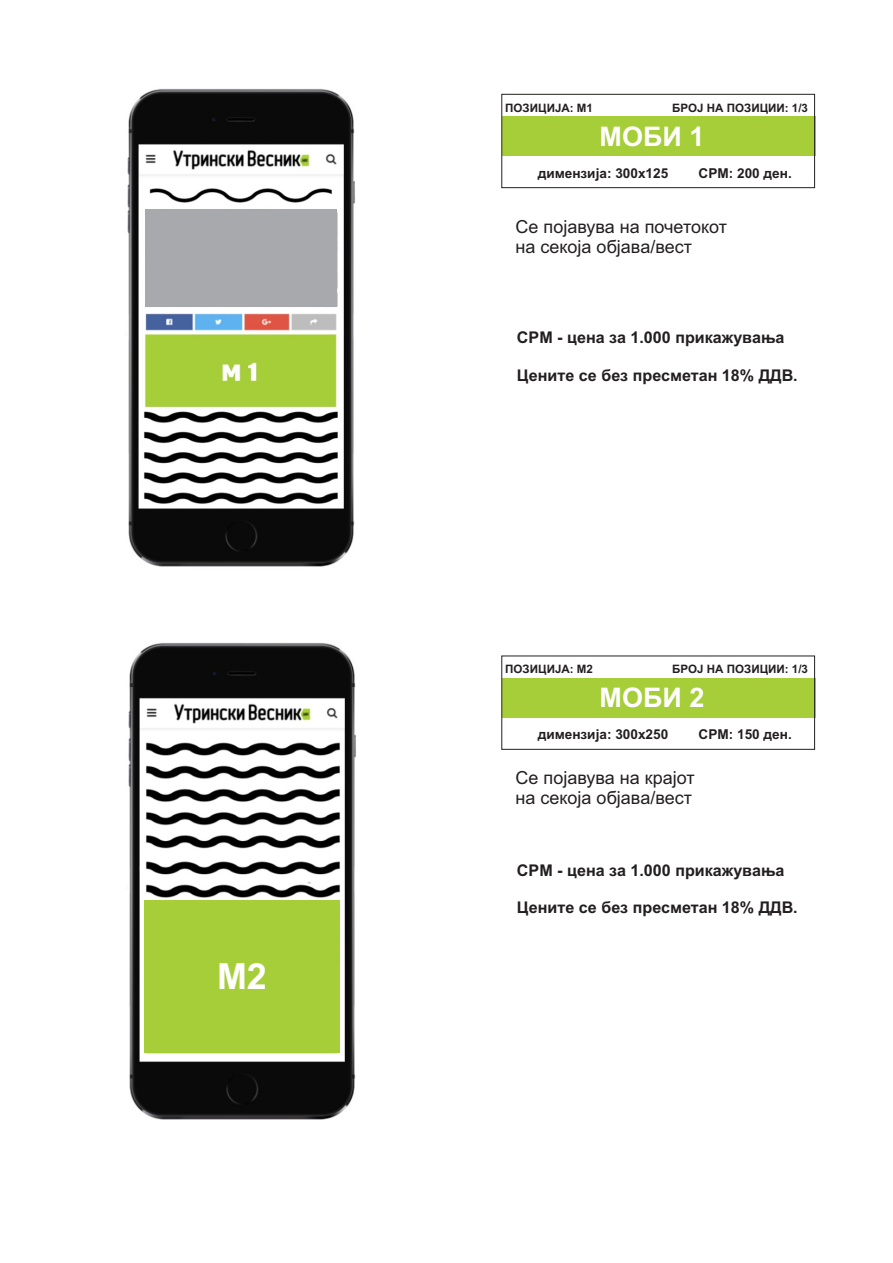
<style>
.page{position:relative;width:893px;height:1263px;background:#fff}
.page>*{position:absolute;margin:0;border:0;box-sizing:border-box;transform-origin:0 0}
.t1{font:700 36px "Arial";color:#fff}
.t2{font:700 27px "Arial";color:#fff}
.t3{font:18px/20.1px "Arial";color:#231f20}
.t4{font:700 16.2px "Arial";color:#231f20}
.t5{font:700 13.65px "Arial";color:#231f20}
.t6{font:700 11.55px "Arial";color:#231f20}
</style>
<div class="page">
<div style="left:502px;top:117px;width:313px;height:39px;background:#a6ce39"></div>
<div style="left:501px;top:94px;width:314px;height:94px;border:1px solid #231f20"></div>
<img style="left:127px;top:88px;width:228px;height:479px">
<img style="left:128px;top:642px;width:228px;height:478px">
<div style="left:145px;top:900px;width:195px;height:152px;background:#a6ce39"></div>
<div style="left:502px;top:678px;width:313px;height:39px;background:#a6ce39"></div>
<div style="left:501px;top:656px;width:314px;height:94px;border:1px solid #231f20"></div>
<div style="left:145px;top:210px;width:192px;height:97px;background:#a7a9ac"></div>
<h1 class="t1" style="left:217px;top:963px;width:52px">М2</h1>
<p class="t6" style="left:505px;top:103px;width:89px">ПОЗИЦИЈА: M1</p>
<p class="t6" style="left:672px;top:103px;width:137px">БРОЈ НА ПОЗИЦИИ: 1/3</p>
<h2 class="t2" style="left:600px;top:126px;width:106px">МОБИ 1</h2>
<p class="t5" style="left:538px;top:168px;width:132px">димензија: 300x125</p>
<p class="t5" style="left:699px;top:168px;width:95px">CPM: 200 ден.</p>
<p class="t3" style="left:516px;top:219px;width:213px">Се појавува на почетокот на секоја објава/вест</p>
<p class="t4" style="left:517px;top:331px;width:269px">CPM - цена за 1.000 прикажувања</p>
<p class="t4" style="left:517px;top:369px;width:282px">Цените се без пресметан 18% ДДВ.</p>
<p class="t6" style="left:505px;top:665px;width:89px">ПОЗИЦИЈА: M2</p>
<p class="t6" style="left:672px;top:665px;width:137px">БРОЈ НА ПОЗИЦИИ: 1/3</p>
<h2 class="t2" style="left:600px;top:687px;width:106px">МОБИ 2</h2>
<p class="t5" style="left:538px;top:729px;width:132px">димензија: 300x250</p>
<p class="t5" style="left:699px;top:729px;width:95px">CPM: 150 ден.</p>
<p class="t3" style="left:516px;top:769px;width:181px">Се појавува на крајот на секоја објава/вест</p>
<p class="t4" style="left:517px;top:864px;width:269px">CPM - цена за 1.000 прикажувања</p>
<p class="t4" style="left:517px;top:901px;width:282px">Цените се без пресметан 18% ДДВ.</p>
</div>
